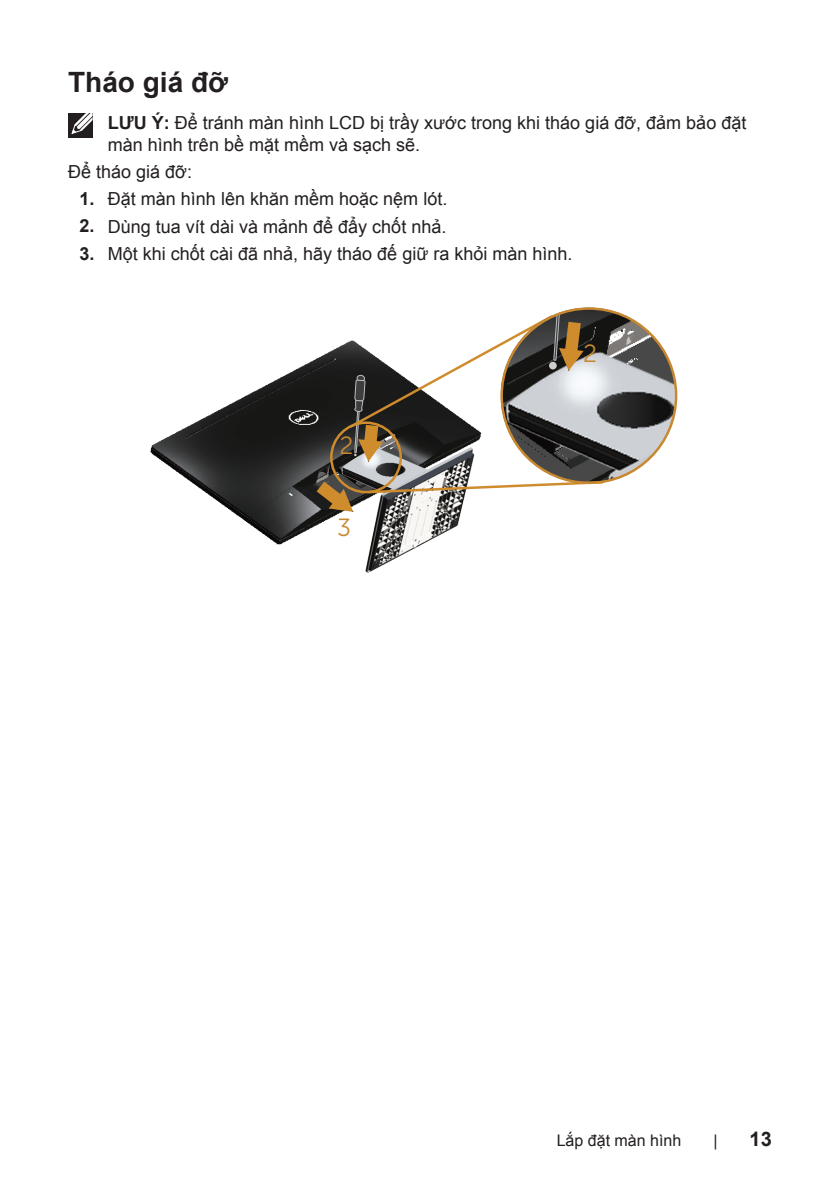
<style>
.page{position:relative;width:840px;height:1191px;background:#fff}
.page>*{position:absolute;margin:0;border:0;box-sizing:border-box;transform-origin:0 0}
.Head_2{font:700 28px "Arial";color:#231f20}
.t1{font:24.8px "Museo Sans For Dell 300";color:#c78830}
.t2{font:700 20px "Arial";color:#231f20}
.text{font:18px/21.6px "Arial";color:#231f20}
.t3{font:16px "Arial";color:#231f20}
.s1{font-weight:700}
</style>
<div class="page">
<div style="left:68px;top:113px;width:24px;height:24px;background:#231f20"></div>
<svg style="left:71px;top:113px;width:22px;height:22px"></svg>
<img style="left:150px;top:342px;width:197px;height:203px">
<svg style="left:303px;top:469px;width:37px;height:49px;background:#5c4f3c"></svg>
<img style="left:500px;top:308px;width:176px;height:175px;border-radius:88px">
<img style="left:530px;top:345px;width:146px;height:138px">
<img style="left:340px;top:446px;width:133px;height:127px">
<svg style="left:366px;top:479px;width:239px;height:16px"></svg>
<svg style="left:347px;top:309px;width:241px;height:153px"></svg>
<p class="Head_2" style="left:68px;top:64px;width:160px">Tháo giá đỡ</p>
<p class="text" style="left:108px;top:112px;width:639px"><span class="s1">LƯU Ý:</span> Để tránh màn hình LCD bị trầy xước trong khi tháo giá đỡ, đảm bảo đặt màn hình trên bề mặt mềm và sạch sẽ .</p>
<p class="text" style="left:68px;top:161px;width:125px">Để tháo giá đỡ:</p>
<p class="text" style="left:79px;top:188px;width:369px"><span class="s1">1.</span> Đặt màn hình lên khăn mềm hoặc nệm lót.</p>
<p class="text" style="left:79px;top:216px;width:368px"><span class="s1">2.</span> Dùng tua vít dài và mảnh để đẩy chốt nhả.</p>
<p class="text" style="left:79px;top:243px;width:494px"><span class="s1">3.</span> Một khi chốt cài đã nhả, hãy tháo đế giữ ra khỏi màn hình.</p>
<p class="t1" style="left:339px;top:432px;width:15px">2</p>
<p class="t1" style="left:337px;top:514px;width:15px">3</p>
<p class="t1" style="left:582px;top:340px;width:15px">2</p>
<p class="t3" style="left:556px;top:1129px;width:126px">Lắp đặt màn hình</p>
<p class="t3" style="left:713px;top:1129px;width:6px">|</p>
<p class="t2" style="left:749px;top:1125px;width:24px">13</p>
</div>
